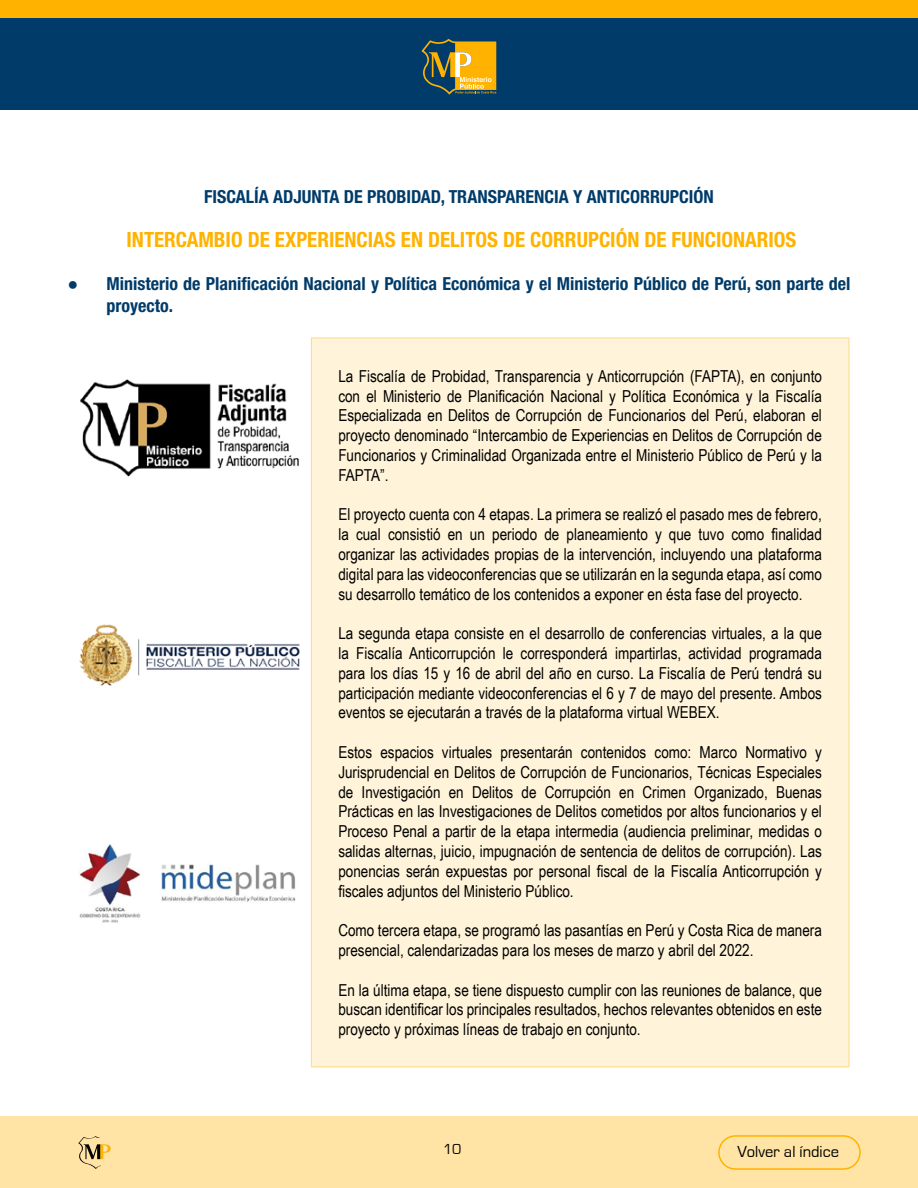
<style>
.page{position:relative;width:918px;height:1188px;background:#fff}
.page>*{position:absolute;margin:0;border:0;box-sizing:border-box;transform-origin:0 0}
.t1{font:700 condensed 21px "Helvetica Neue";color:#ffb300}
.t2{font:700 condensed 18px/21.6px "Helvetica Neue";color:#003b69}
.t3{font:16.5px/19.8px "Arial Narrow";color:#000;text-align:justify}
.t4{font:16.5px "Eurostile";color:#000}
.t5{font:15px "Eurostile";color:#000}
.s1{font-family:"Arial Narrow";font-weight:400;font-stretch:normal}
</style>
<div class="page">
<div style="left:0;top:14px;width:918px;height:96px;background:#003b69"></div>
<div style="left:0;top:0;width:918px;height:17px;background:#ffb300"></div>
<svg style="left:422px;top:39px;width:74px;height:55px"></svg>
<div style="left:0;top:1117px;width:918px;height:71px;background:#ffe4a6"></div>
<div style="left:718px;top:1135px;width:143px;height:35px;border:2px solid #ffb300;border-radius:17px"></div>
<svg style="left:78px;top:1136px;width:33px;height:33px"></svg>
<div style="left:311px;top:338px;width:538px;height:729px;background:#fff4d9"></div>
<hr style="left:311px;top:338px;width:538px;height:1px;background:#ffd980">
<hr style="left:849px;top:338px;width:1px;height:179px;background:#ffd980">
<hr style="left:849px;top:517px;width:1px;height:180px;background:#ffd980">
<hr style="left:849px;top:697px;width:1px;height:369px;background:#ffd980">
<hr style="left:311px;top:1066px;width:538px;height:1px;background:#ffd980">
<hr style="left:311px;top:338px;width:1px;height:179px;background:#ffd980">
<hr style="left:311px;top:517px;width:1px;height:180px;background:#ffd980">
<hr style="left:311px;top:697px;width:1px;height:369px;background:#ffd980">
<img style="left:80px;top:379px;width:219px;height:98px">
<img style="left:79px;top:624px;width:221px;height:62px">
<img style="left:79px;top:844px;width:217px;height:79px">
<p class="t2" style="left:204px;top:185px;width:511px">FISCALÍA ADJUNTA DE PROBIDAD, TRANSPARENCIA Y ANTICORRUPCIÓN</p>
<p class="t1" style="left:127px;top:227px;width:671px">INTERCAMBIO DE EXPERIENCIAS EN DELITOS DE CORRUPCIÓN DE FUNCIONARIOS</p>
<p class="t2" style="left:107px;top:273px;width:746px;text-indent:-39px"><span class="s1">●</span> Ministerio de Planificación Nacional y Política Económica y el Ministerio Público de Perú, son parte del proyecto.</p>
<p class="t3" style="left:338px;top:365px;width:485px">La Fiscalía de Probidad, Transparencia y Anticorrupción (FAPTA), en conjunto con el Ministerio de Planificación Nacional y Política Económica y la Fiscalía Especializada en Delitos de Corrupción de Funcionarios del Perú, elaboran el proyecto denominado “Intercambio de Experiencias en Delitos de Corrupción de Funcionarios y Criminalidad Organizada entre el Ministerio Público de Perú y la FAPTA”.</p>
<p class="t3" style="left:338px;top:504px;width:485px">El proyecto cuenta con 4 etapas. La primera se realizó el pasado mes de febrero, la cual consistió en un periodo de planeamiento y que tuvo como finalidad organizar las actividades propias de la intervención, incluyendo una plataforma digital para las videoconferencias que se utilizarán en la segunda etapa, así como su desarrollo temático de los contenidos a exponer en ésta fase del proyecto.</p>
<p class="t3" style="left:338px;top:623px;width:485px">La segunda etapa consiste en el desarrollo de conferencias virtuales, a la que la Fiscalía Anticorrupción le corresponderá impartirlas, actividad programada para los días 15 y 16 de abril del año en curso. La Fiscalía de Perú tendrá su participación mediante videoconferencias el 6 y 7 de mayo del presente. Ambos eventos se ejecutarán a través de la plataforma virtual WEBEX.</p>
<p class="t3" style="left:338px;top:742px;width:485px">Estos espacios virtuales presentarán contenidos como: Marco Normativo y Jurisprudencial en Delitos de Corrupción de Funcionarios, Técnicas Especiales de Investigación en Delitos de Corrupción en Crimen Organizado, Buenas Prácticas en las Investigaciones de Delitos cometidos por altos funcionarios y el Proceso Penal a partir de la etapa intermedia (audiencia preliminar, medidas o salidas alternas, juicio, impugnación de sentencia de delitos de corrupción). Las ponencias serán expuestas por personal fiscal de la Fiscalía Anticorrupción y fiscales adjuntos del Ministerio Público.</p>
<p class="t3" style="left:338px;top:920px;width:485px">Como tercera etapa, se programó las pasantías en Perú y Costa Rica de manera presencial, calendarizadas para los meses de marzo y abril del 2022.</p>
<p class="t3" style="left:338px;top:979px;width:485px">En la última etapa, se tiene dispuesto cumplir con las reuniones de balance, que buscan identificar los principales resultados, hechos relevantes obtenidos en este proyecto y próximas líneas de trabajo en conjunto.</p>
<p class="t5" style="left:443px;top:1141px;width:20px">10</p>
<p class="t4" style="left:737px;top:1142px;width:103px">Volver al índice</p>
</div>
